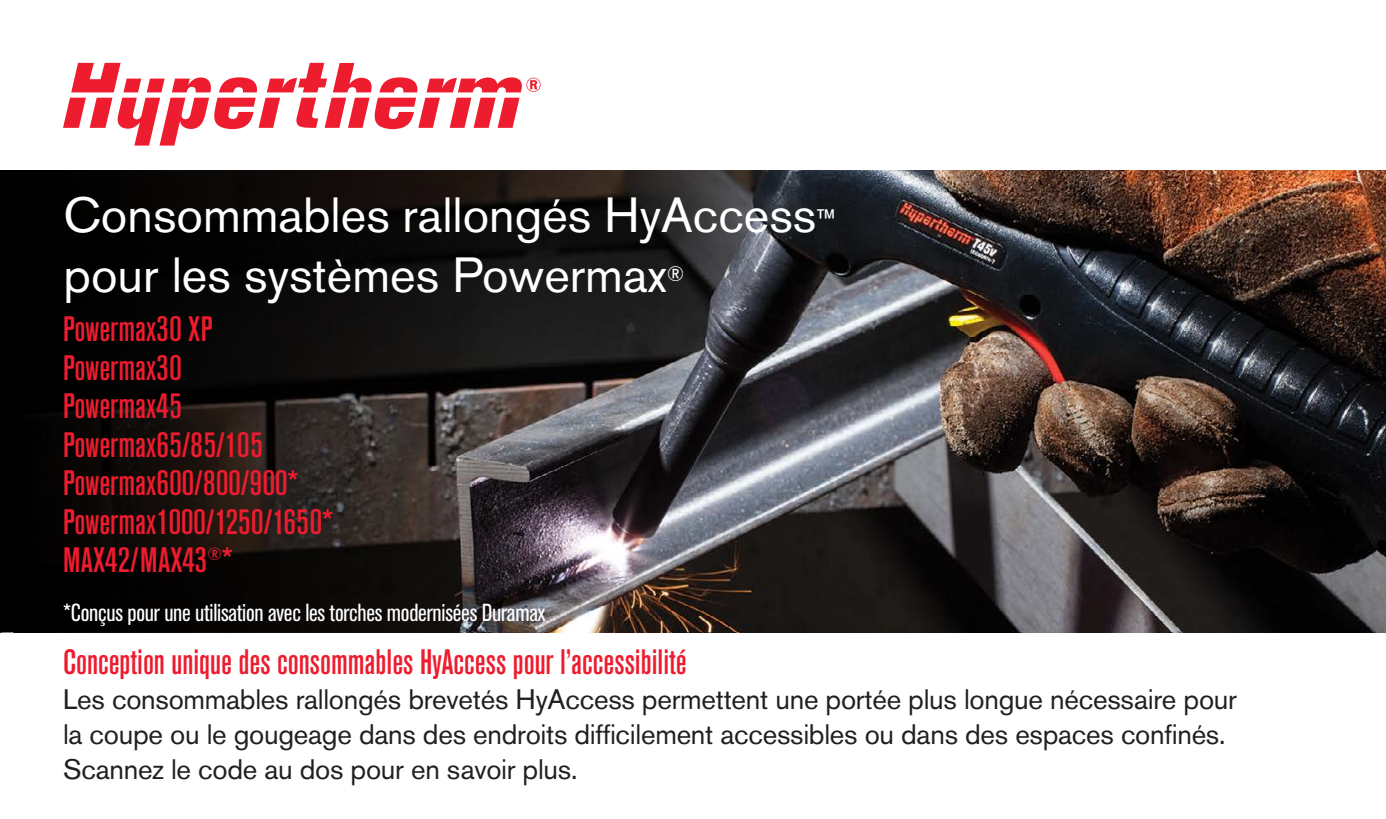
<style>
.page{position:relative;width:1386px;height:819px;background:#fff}
.page>*{position:absolute;margin:0;border:0;box-sizing:border-box;transform-origin:0 0}
.t1{font:49px/59.5px "Akzidenz Grotesk Pro";color:#fff}
.A_Head{font:500 condensed 35px "Akzidenz Grotesk Pro";color:#ed1c2e}
.text{font:28px/35px "Akzidenz Grotesk Pro";letter-spacing:-.01em;color:#231f20}
.footnote{font:condensed 24.5px "Akzidenz Grotesk Pro";letter-spacing:-.01em;color:#fff}
.t2{font:21px "Akzidenz Grotesk Pro";color:#fff}
.s1{font-size:28px}
</style>
<div class="page">
<img style="left:475px;top:170px;width:911px;height:462px">
<svg style="left:0;top:170px;width:475px;height:462px;background:#110e0d"></svg>
<svg style="left:63px;top:98px;width:49px;height:30px"></svg>
<svg style="left:172px;top:77px;width:39px;height:15px"></svg>
<svg style="left:219px;top:77px;width:38px;height:15px"></svg>
<svg style="left:267px;top:63px;width:60px;height:29px"></svg>
<svg style="left:296px;top:98px;width:22px;height:30px"></svg>
<svg style="left:333px;top:63px;width:39px;height:29px"></svg>
<svg style="left:71px;top:63px;width:70px;height:29px"></svg>
<svg style="left:118px;top:98px;width:162px;height:48px"></svg>
<svg style="left:147px;top:79px;width:18px;height:13px"></svg>
<svg style="left:379px;top:77px;width:38px;height:15px"></svg>
<svg style="left:325px;top:98px;width:115px;height:31px"></svg>
<svg style="left:450px;top:98px;width:70px;height:30px"></svg>
<svg style="left:427px;top:77px;width:114px;height:15px"></svg>
<p class="t1" style="left:64px;top:185px;width:774px">Consommables rallongés HyAccess<span class="s1">™ </span>pour les systèmes Powermax</p>
<p class="t2" style="left:667px;top:260px;width:19px">®</p>
<p class="A_Head" style="left:63px;top:306px;width:151px">Powermax30 XP</p>
<p class="A_Head" style="left:63px;top:345px;width:120px">Powermax30</p>
<p class="A_Head" style="left:63px;top:383px;width:120px">Powermax45</p>
<p class="A_Head" style="left:63px;top:422px;width:201px">Powermax65/85/105</p>
<p class="A_Head" style="left:63px;top:460px;width:237px">Powermax600/800/900*</p>
<p class="A_Head" style="left:63px;top:499px;width:272px">Powermax1000/1250/1650*</p>
<p class="A_Head" style="left:63px;top:537px;width:172px">MAX42/MAX43<sup>®</sup>*</p>
<p class="footnote" style="left:63px;top:597px;width:484px">*Conçus pour une utilisation avec les torches modernisées Duramax</p>
<p class="A_Head" style="left:63px;top:639px;width:625px">Conception unique des consommables HyAccess pour l’accessibilité</p>
<p class="text" style="left:63px;top:681px;width:1176px">Les consommables rallongés brevetés HyAccess permettent une portée plus longue nécessaire pour la coupe ou le gougeage dans des endroits difficilement accessibles ou dans des espaces confinés.<br>Scannez le code au dos pour en savoir plus.</p>
</div>
